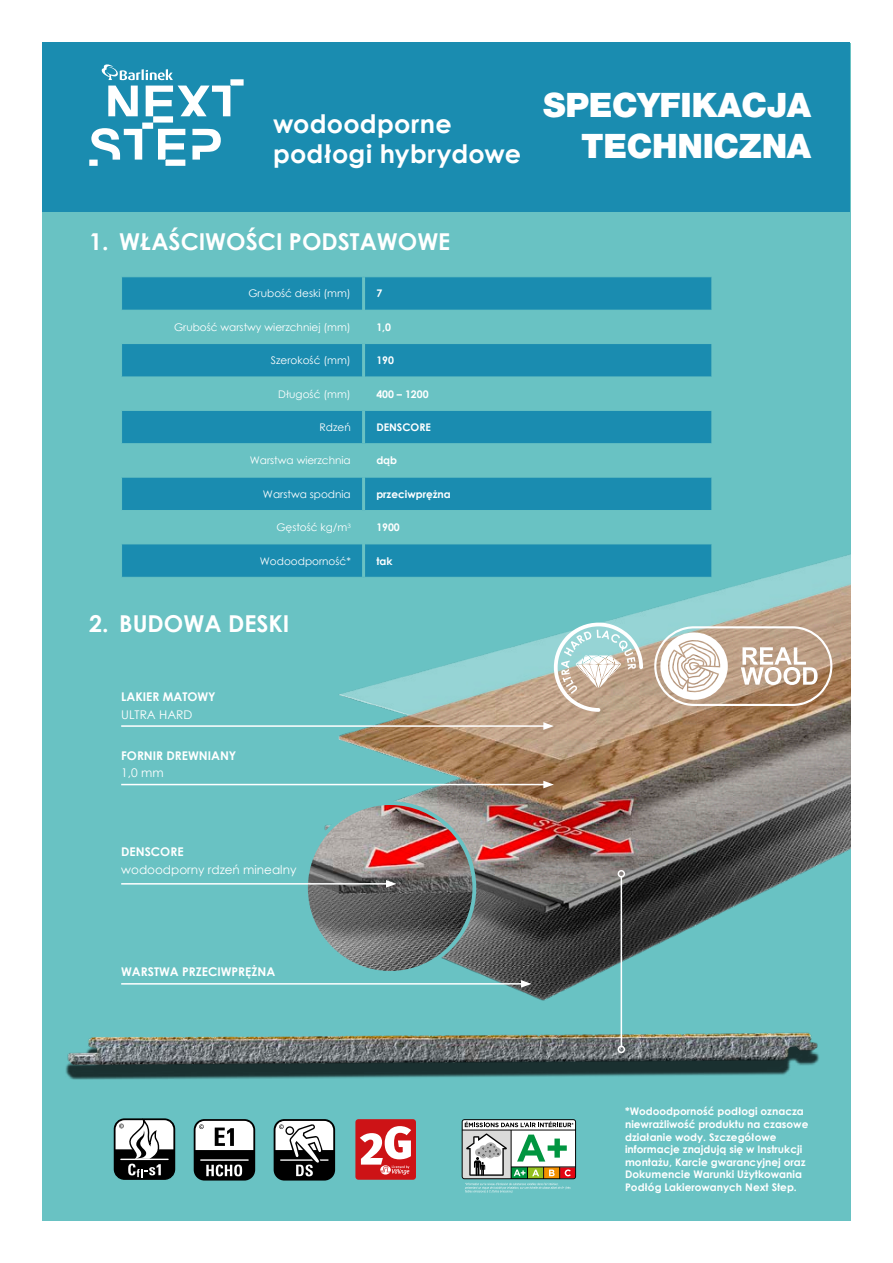
<style>
.page{position:relative;width:893px;height:1263px;background:#fff}
.page>*{position:absolute;margin:0;border:0;box-sizing:border-box;transform-origin:0 0}
._2{font:900 33.75px "Helvetica Neue LT Pro";letter-spacing:-.01em;color:#fff}
._2-2{font:700 25.5px "Century Gothic";letter-spacing:.01em;color:#fff}
.nagloqwek{font:700 23.25px "Century Gothic";color:#fff}
._2-3{font:700 12px "Century Gothic";color:#fff}
._2-4{font:12px "Century Gothic";color:#fff}
._2-5{font:700 10.5px/12.6px "Century Gothic";color:#fff}
._2-6{font:10.5px "Century Gothic";color:#fff}
</style>
<div class="page">
<div style="left:43px;top:43px;width:808px;height:1177px;background:#69c2c3"></div>
<div style="left:43px;top:43px;width:807px;height:169px;background:#1a8cb0"></div>
<svg style="left:89px;top:64px;width:155px;height:102px"></svg>
<div style="left:122px;top:277px;width:589px;height:300px;background:#1a8cb0"></div>
<svg style="left:122px;top:311px;width:589px;height:232px"></svg>
<hr style="left:121px;top:310px;width:241px;height:1px;background:#69c2c3">
<hr style="left:365px;top:310px;width:347px;height:1px;background:#69c2c3">
<hr style="left:121px;top:343px;width:241px;height:1px;background:#69c2c3">
<hr style="left:365px;top:343px;width:347px;height:1px;background:#69c2c3">
<hr style="left:121px;top:377px;width:241px;height:1px;background:#69c2c3">
<hr style="left:365px;top:377px;width:347px;height:1px;background:#69c2c3">
<hr style="left:121px;top:410px;width:241px;height:1px;background:#69c2c3">
<hr style="left:365px;top:410px;width:347px;height:1px;background:#69c2c3">
<hr style="left:121px;top:443px;width:241px;height:1px;background:#69c2c3">
<hr style="left:365px;top:443px;width:347px;height:1px;background:#69c2c3">
<hr style="left:121px;top:477px;width:241px;height:1px;background:#69c2c3">
<hr style="left:121px;top:510px;width:241px;height:1px;background:#69c2c3">
<hr style="left:121px;top:543px;width:241px;height:1px;background:#69c2c3">
<hr style="left:362px;top:277px;width:3px;height:33px;background:#69c2c3">
<hr style="left:362px;top:310px;width:3px;height:34px;background:#69c2c3">
<hr style="left:362px;top:344px;width:3px;height:33px;background:#69c2c3">
<hr style="left:362px;top:377px;width:3px;height:33px;background:#69c2c3">
<hr style="left:362px;top:410px;width:3px;height:34px;background:#69c2c3">
<hr style="left:362px;top:444px;width:3px;height:33px;background:#69c2c3">
<img style="left:164px;top:453px;width:686px;height:699px">
<hr style="left:121px;top:725px;width:425px;height:2px;background:#fff">
<svg style="left:543px;top:722px;width:11px;height:8px"></svg>
<hr style="left:121px;top:784px;width:425px;height:1px;background:#fff">
<svg style="left:543px;top:781px;width:11px;height:7px"></svg>
<hr style="left:121px;top:983px;width:402px;height:1px;background:#fff">
<svg style="left:521px;top:980px;width:10px;height:8px"></svg>
<img style="left:306px;top:803px;width:168px;height:170px">
<div style="left:304px;top:801px;width:172px;height:174px;border:4px solid #69c2c3;border-radius:50%"></div>
<hr style="left:121px;top:883px;width:267px;height:1px;background:#fff">
<svg style="left:386px;top:880px;width:10px;height:8px"></svg>
<div style="left:65px;top:1042px;width:754px;height:38px;background:#000;opacity:.75"></div>
<img style="left:42px;top:1021px;width:797px;height:51px">
<hr style="left:621px;top:877px;width:1px;height:169px;background:#fff">
<div style="left:618px;top:1046px;width:7px;height:7px;border:2px solid #fff;border-radius:50%"></div>
<div style="left:618px;top:870px;width:7px;height:7px;border:2px solid #fff;border-radius:50%"></div>
<svg style="left:194px;top:1119px;width:61px;height:61px;background:#797b7b"></svg>
<svg style="left:113px;top:1118px;width:63px;height:62px;background:#7c8181"></svg>
<svg style="left:274px;top:1119px;width:61px;height:61px;background:#757777"></svg>
<div style="left:355px;top:1119px;width:61px;height:61px;background:#cd1316;border-radius:3px"></div>
<svg style="left:360px;top:1126px;width:51px;height:49px"></svg>
<svg style="left:462px;top:1119px;width:114px;height:74px;background:#a6bcb0"></svg>
<svg style="left:554px;top:623px;width:89px;height:89px;background:#bfc6bb"></svg>
<svg style="left:654px;top:626px;width:178px;height:80px;background:#cebbaa"></svg>
<p class="_2-2" style="left:273px;top:104px;width:180px">wodoodporne</p>
<p class="_2-2" style="left:273px;top:135px;width:250px">podłogi hybrydowe</p>
<p class="nagloqwek" style="left:89px;top:224px;width:363px">1. WŁAŚCIWOŚCI PODSTAWOWE</p>
<p class="_2-6" style="left:248px;top:286px;width:104px">Grubość deski (mm)</p>
<p class="_2-5" style="left:376px;top:287px;width:7px">7</p>
<p class="_2-6" style="left:174px;top:320px;width:178px">Grubość warstwy wierzchniej (mm)</p>
<p class="_2-5" style="left:376px;top:320px;width:16px">1,0</p>
<p class="_2-6" style="left:271px;top:353px;width:81px">Szerokość (mm)</p>
<p class="_2-5" style="left:376px;top:354px;width:19px">190</p>
<p class="_2-6" style="left:278px;top:386px;width:74px">Długość (mm)</p>
<p class="_2-5" style="left:376px;top:387px;width:54px">400 – 1200</p>
<p class="_2-6" style="left:320px;top:420px;width:33px">Rdzeń</p>
<p class="_2-5" style="left:376px;top:420px;width:56px">DENSCORE</p>
<p class="_2-6" style="left:250px;top:453px;width:102px">Warstwa wierzchnia</p>
<p class="_2-5" style="left:376px;top:454px;width:22px">dąb</p>
<p class="_2-6" style="left:263px;top:487px;width:89px">Warstwa spodnia</p>
<p class="_2-5" style="left:376px;top:487px;width:76px">przeciwprężna</p>
<p class="_2-6" style="left:276px;top:520px;width:76px">Gęstość kg/m<sup>3</sup></p>
<p class="_2-5" style="left:376px;top:521px;width:25px">1900</p>
<p class="_2-6" style="left:260px;top:553px;width:92px">Wodoodporność*</p>
<p class="_2-5" style="left:376px;top:554px;width:18px">tak</p>
<p class="nagloqwek" style="left:89px;top:606px;width:202px">2. BUDOWA DESKI</p>
<p class="_2" style="left:543px;top:85px;width:270px">SPECYFIKACJA</p>
<p class="_2" style="left:581px;top:125px;width:231px">TECHNICZNA</p>
<p class="_2-3" style="left:121px;top:687px;width:96px">LAKIER MATOWY</p>
<p class="_2-4" style="left:121px;top:706px;width:73px">ULTRA HARD</p>
<p class="_2-3" style="left:121px;top:746px;width:117px">FORNIR DREWNIANY</p>
<p class="_2-4" style="left:121px;top:764px;width:44px">1,0 mm</p>
<p class="_2-3" style="left:121px;top:843px;width:64px">DENSCORE</p>
<p class="_2-4" style="left:121px;top:861px;width:177px">wodoodporny rdzeń minealny</p>
<p class="_2-3" style="left:121px;top:963px;width:156px">WARSTWA PRZECIWPRĘŻNA</p>
<p class="_2-5" style="left:625px;top:1105px;width:185px">*Wodoodporność podłogi oznacza niewrażliwość produktu na czasowe działanie wody. Szczegółowe informacje znajdują się w Instrukcji montażu, Karcie gwarancyjnej oraz Dokumencie Warunki Użytkowania Podłóg Lakierowanych Next Step.</p>
</div>
